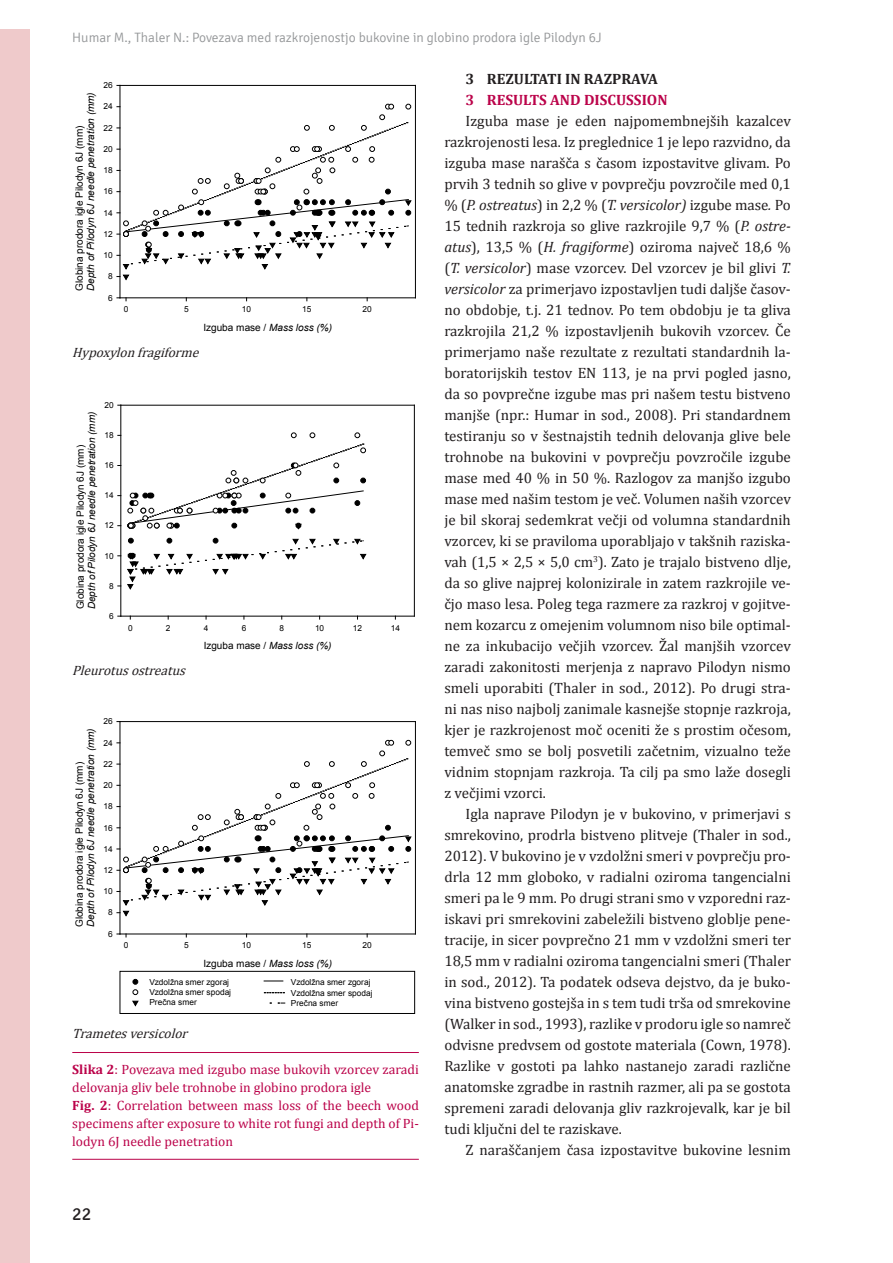
<style>
.page{position:relative;width:893px;height:1263px;background:#fff}
.page>*{position:absolute;margin:0;border:0;box-sizing:border-box;transform-origin:0 0}
.t1{font:18px "Signika";color:#231f20}
.t2{font:15px/21px "Cambria";color:#231f20;text-align:justify}
.t3{font:700 15px "Cambria";color:#bb034a}
.t4{font:700 15px "Cambria";color:#231f20}
.t5{font:13.5px/18px "Cambria";color:#bb034a}
.t6{font:300 13.5px "Signika";color:#949698}
.t7{font:italic 13.5px "Cambria";color:#231f20}
.t8{font:10.05px "Arial";color:#000}
.t9{font:italic 10.05px "Arial";color:#000}
.t10{font:9.9px "Arial";color:#000}
.t11{font:italic 9.9px "Arial";color:#000}
.t12{font:8.4px/10.4px "Arial";color:#000}
.t13{font:8.25px "Arial";color:#000}
.s1{font-style:italic}
.s2{font-weight:700}
</style>
<div class="page">
<div style="left:0;top:30px;width:30px;height:1233px;background:#efcacb"></div>
<hr style="left:72px;top:1052px;width:347px;height:1px;background:#bb034a">
<hr style="left:72px;top:1159px;width:347px;height:1px;background:#bb034a">
<hr style="left:120px;top:297px;width:295px;height:1px;background:#000">
<hr style="left:120px;top:85px;width:295px;height:1px;background:#000">
<hr style="left:120px;top:85px;width:1px;height:213px;background:#000">
<hr style="left:415px;top:85px;width:1px;height:213px;background:#000">
<svg style="left:117px;top:104px;width:295px;height:176px"></svg>
<div style="left:120px;top:721px;width:295px;height:213px;border:1px solid #fff"></div>
<hr style="left:120px;top:934px;width:295px;height:1px;background:#000">
<hr style="left:120px;top:721px;width:295px;height:1px;background:#000">
<hr style="left:120px;top:721px;width:1px;height:213px;background:#000">
<hr style="left:415px;top:721px;width:1px;height:213px;background:#000">
<svg style="left:385px;top:740px;width:9px;height:5px"></svg>
<svg style="left:406px;top:740px;width:5px;height:5px"></svg>
<svg style="left:117px;top:751px;width:295px;height:165px"></svg>
<div style="left:120px;top:971px;width:295px;height:43px;border:1px solid #000"></div>
<svg style="left:132px;top:979px;width:7px;height:27px"></svg>
<svg style="left:264px;top:981px;width:19px;height:1px"></svg>
<svg style="left:264px;top:992px;width:20px;height:1px"></svg>
<div style="left:121px;top:405px;width:293px;height:211px;border:1px solid #fff"></div>
<hr style="left:121px;top:616px;width:293px;height:1px;background:#000">
<hr style="left:121px;top:405px;width:293px;height:1px;background:#000">
<hr style="left:121px;top:405px;width:1px;height:211px;background:#000">
<hr style="left:414px;top:405px;width:1px;height:211px;background:#000">
<svg style="left:128px;top:538px;width:6px;height:5px"></svg>
<svg style="left:167px;top:538px;width:5px;height:5px"></svg>
<svg style="left:213px;top:538px;width:5px;height:5px"></svg>
<svg style="left:291px;top:433px;width:5px;height:5px"></svg>
<svg style="left:310px;top:433px;width:5px;height:5px"></svg>
<svg style="left:355px;top:433px;width:5px;height:5px"></svg>
<svg style="left:127px;top:553px;width:33px;height:37px"></svg>
<svg style="left:166px;top:554px;width:33px;height:21px"></svg>
<svg style="left:128px;top:444px;width:238px;height:85px"></svg>
<svg style="left:212px;top:569px;width:17px;height:6px"></svg>
<svg style="left:330px;top:539px;width:16px;height:7px"></svg>
<svg style="left:259px;top:552px;width:9px;height:7px"></svg>
<svg style="left:360px;top:554px;width:7px;height:5px"></svg>
<svg style="left:213px;top:554px;width:40px;height:6px"></svg>
<svg style="left:283px;top:539px;width:16px;height:20px"></svg>
<svg style="left:306px;top:539px;width:10px;height:9px"></svg>
<svg style="left:353px;top:539px;width:11px;height:5px"></svg>
<p class="t6" style="left:72px;top:31px;width:531px">Humar M., Thaler N.: Povezava med razkrojenostjo bukovine in globino prodora igle Pilodyn 6J</p>
<p class="t4" style="left:466px;top:70px;width:194px">3 REZULTATI IN RAZPRAVA</p>
<p class="t3" style="left:466px;top:91px;width:203px">3 RESULTS AND DISCUSSION</p>
<p class="t2" style="left:444px;top:110px;width:348px;text-indent:21px">Izguba mase je eden najpomembnejših kazalcev razkrojenosti lesa. Iz preglednice 1 je lepo razvidno, da izguba mase narašča s časom izpostavitve glivam. Po prvih 3 tednih so glive v povprečju povzročile med 0,1 % (<span class="s1">P. ostreatus</span>) in 2,2 % (<span class="s1">T. versicolor)</span> izgube mase<span class="s1">.</span> Po 15 tednih razkroja so glive razkrojile 9,7 % (<span class="s1">P. ostre&shy;atus</span>), 13,5 % (<span class="s1">H. fragiforme</span>) oziroma največ 18,6 % (<span class="s1">T. versicolor</span>) mase vzorcev. Del vzorcev je bil glivi <span class="s1">T. versicolor</span> za primerjavo izpostavljen tudi daljše časov&shy;no obdobje, t.j. 21 tednov. Po tem obdobju je ta gliva razkrojila 21,2 % izpostavljenih bukovih vzorcev. Če primerjamo naše rezultate z rezultati standardnih la&shy;boratorijskih testov EN 113, je na prvi pogled jasno, da so povprečne izgube mas pri našem testu bistveno manjše (npr.: Humar in sod., 2008). Pri standardnem testiranju so v šestnajstih tednih delovanja glive bele trohnobe na bukovini v povprečju povzročile izgube mase med 40 % in 50 %. Razlogov za manjšo izgubo mase med našim testom je več. Volumen naših vzorcev je bil skoraj sedemkrat večji od volumna standardnih vzorcev, ki se praviloma uporabljajo v takšnih raziska&shy;vah (1,5 × 2,5 × 5,0 cm<sup>3</sup>). Zato je trajalo bistveno dlje, da so glive najprej kolonizirale in zatem razkrojile ve&shy;čjo maso lesa. Poleg tega razmere za razkroj v gojitve&shy;nem kozarcu z omejenim volumnom niso bile optimal&shy;ne za inkubacijo večjih vzorcev. Žal manjših vzorcev zaradi zakonitosti merjenja z napravo Pilodyn nismo smeli uporabiti (Thaler in sod., 2012). Po drugi stra&shy;ni nas niso najbolj zanimale kasnejše stopnje razkroja, kjer je razkrojenost moč oceniti že s prostim očesom, temveč smo se bolj posvetili začetnim, vizualno teže vidnim stopnjam razkroja. Ta cilj pa smo laže dosegli z večjimi vzorci.</p>
<p class="t2" style="left:444px;top:803px;width:348px;text-indent:21px">Igla naprave Pilodyn je v bukovino, v primerjavi s smrekovino, prodrla bistveno plitveje (Thaler in sod., 2012). V bukovino je v vzdolžni smeri v povprečju pro&shy;drla 12 mm globoko, v radialni oziroma tangencialni smeri pa le 9 mm. Po drugi strani smo v vzporedni raz&shy;iskavi pri smrekovini zabeležili bistveno globlje pene&shy;tracije, in sicer povprečno 21 mm v vzdolžni smeri ter 18,5 mm v radialni oziroma tangencialni smeri (Thaler in sod., 2012). Ta podatek odseva dejstvo, da je buko&shy;vina bistveno gostejša in s tem tudi trša od smrekovine (Walker in sod., 1993), razlike v prodoru igle so namreč odvisne predvsem od gostote materiala (Cown, 1978).<br>Razlike v gostoti pa lahko nastanejo zaradi različne anatomske zgradbe in rastnih razmer, ali pa se gostota spremeni zaradi delovanja gliv razkrojevalk, kar je bil tudi ključni del te raziskave.</p>
<p class="t2" style="left:466px;top:1139px;width:327px">Z naraščanjem časa izpostavitve bukovine lesnim</p>
<p class="t12" style="left:104px;top:80px;width:11px">26</p>
<p class="t9" style="left:84px;top:291px;width:201px;rotate:-90deg">Depth of Pilodyn 6J needle penetration (mm)</p>
<p class="t12" style="left:104px;top:101px;width:11px">24</p>
<p class="t12" style="left:104px;top:123px;width:11px">22</p>
<p class="t8" style="left:73px;top:291px;width:167px;rotate:-90deg">Globina prodora igle Pilodyn 6J (mm)</p>
<p class="t12" style="left:104px;top:144px;width:11px">20</p>
<p class="t12" style="left:104px;top:165px;width:11px">18</p>
<p class="t12" style="left:104px;top:186px;width:11px">16</p>
<p class="t12" style="left:104px;top:208px;width:11px">14</p>
<p class="t12" style="left:104px;top:229px;width:11px">12</p>
<p class="t12" style="left:104px;top:250px;width:11px">10</p>
<p class="t12" style="left:108px;top:271px;width:6px">8</p>
<p class="t12" style="left:108px;top:293px;width:6px">6</p>
<p class="t12" style="left:124px;top:304px;width:6px">0</p>
<p class="t12" style="left:184px;top:304px;width:6px">5</p>
<p class="t12" style="left:242px;top:304px;width:11px">10</p>
<p class="t12" style="left:302px;top:304px;width:11px">15</p>
<p class="t12" style="left:363px;top:304px;width:11px">20</p>
<p class="t8" style="left:203px;top:321px;width:130px">Izguba mase / <span class="s1">Mass loss (%)</span></p>
<p class="t7" style="left:72px;top:345px;width:148px">Hypoxylonfragiforme</p>
<p class="t13" style="left:105px;top:400px;width:11px">20</p>
<p class="t11" style="left:85px;top:609px;width:199px;rotate:-90deg">Depth of Pilodyn 6J needle penetration (mm)</p>
<p class="t13" style="left:105px;top:430px;width:11px">18</p>
<p class="t10" style="left:74px;top:609px;width:166px;rotate:-90deg">Globina prodora igle Pilodyn 6J (mm)</p>
<p class="t13" style="left:105px;top:460px;width:11px">16</p>
<p class="t13" style="left:105px;top:490px;width:11px">14</p>
<p class="t13" style="left:105px;top:520px;width:11px">12</p>
<p class="t13" style="left:105px;top:550px;width:11px">10</p>
<p class="t13" style="left:109px;top:580px;width:6px">8</p>
<p class="t13" style="left:109px;top:610px;width:6px">6</p>
<p class="t13" style="left:128px;top:622px;width:6px">0</p>
<p class="t13" style="left:166px;top:622px;width:6px">2</p>
<p class="t13" style="left:204px;top:622px;width:6px">4</p>
<p class="t13" style="left:242px;top:622px;width:6px">6</p>
<p class="t13" style="left:279px;top:622px;width:6px">8</p>
<p class="t13" style="left:315px;top:622px;width:11px">10</p>
<p class="t13" style="left:353px;top:622px;width:11px">12</p>
<p class="t13" style="left:391px;top:622px;width:11px">14</p>
<p class="t10" style="left:204px;top:639px;width:129px">Izguba mase / <span class="s1">Mass loss (%)</span></p>
<p class="t7" style="left:72px;top:663px;width:134px">Pleurotusostreatus</p>
<p class="t12" style="left:104px;top:716px;width:11px">26</p>
<p class="t9" style="left:84px;top:927px;width:201px;rotate:-90deg">Depth of Pilodyn 6J needle penetration (mm)</p>
<p class="t12" style="left:104px;top:737px;width:11px">24</p>
<p class="t12" style="left:104px;top:759px;width:11px">22</p>
<p class="t8" style="left:73px;top:927px;width:167px;rotate:-90deg">Globina prodora igle Pilodyn 6J (mm)</p>
<p class="t12" style="left:104px;top:780px;width:11px">20</p>
<p class="t12" style="left:104px;top:801px;width:11px">18</p>
<p class="t12" style="left:104px;top:822px;width:11px">16</p>
<p class="t12" style="left:104px;top:844px;width:11px">14</p>
<p class="t12" style="left:104px;top:865px;width:11px">12</p>
<p class="t12" style="left:104px;top:886px;width:11px">10</p>
<p class="t12" style="left:108px;top:907px;width:6px">8</p>
<p class="t12" style="left:108px;top:929px;width:6px">6</p>
<p class="t12" style="left:124px;top:940px;width:6px">0</p>
<p class="t12" style="left:184px;top:940px;width:6px">5</p>
<p class="t12" style="left:242px;top:940px;width:11px">10</p>
<p class="t12" style="left:302px;top:940px;width:11px">15</p>
<p class="t12" style="left:363px;top:940px;width:11px">20</p>
<p class="t8" style="left:203px;top:957px;width:130px">Izguba mase / <span class="s1">Mass loss (%)</span></p>
<p class="t12" style="left:149px;top:977px;width:83px">Vzdolžna smer zgoraj<br>Vzdolžna smer spodaj<br>Prečna smer</p>
<p class="t12" style="left:291px;top:977px;width:83px">Vzdolžna smer zgoraj<br>Vzdolžna smer spodaj<br>Prečna smer</p>
<p class="t7" style="left:72px;top:1025px;width:137px">Trametesversicolor</p>
<p class="t5" style="left:72px;top:1060px;width:348px"><span class="s2">Slika 2</span>: Povezava med izgubo mase bukovih vzorcev zaradi delovanja gliv bele trohnobe in globino prodora igle<br><span class="s2">Fig. 2</span>: Correlation between mass loss of the beech wood specimens after exposure to white rot fungi and depth of Pi&shy;lodyn 6J needle penetration</p>
<p class="t1" style="left:72px;top:1204px;width:21px">22</p>
</div>
